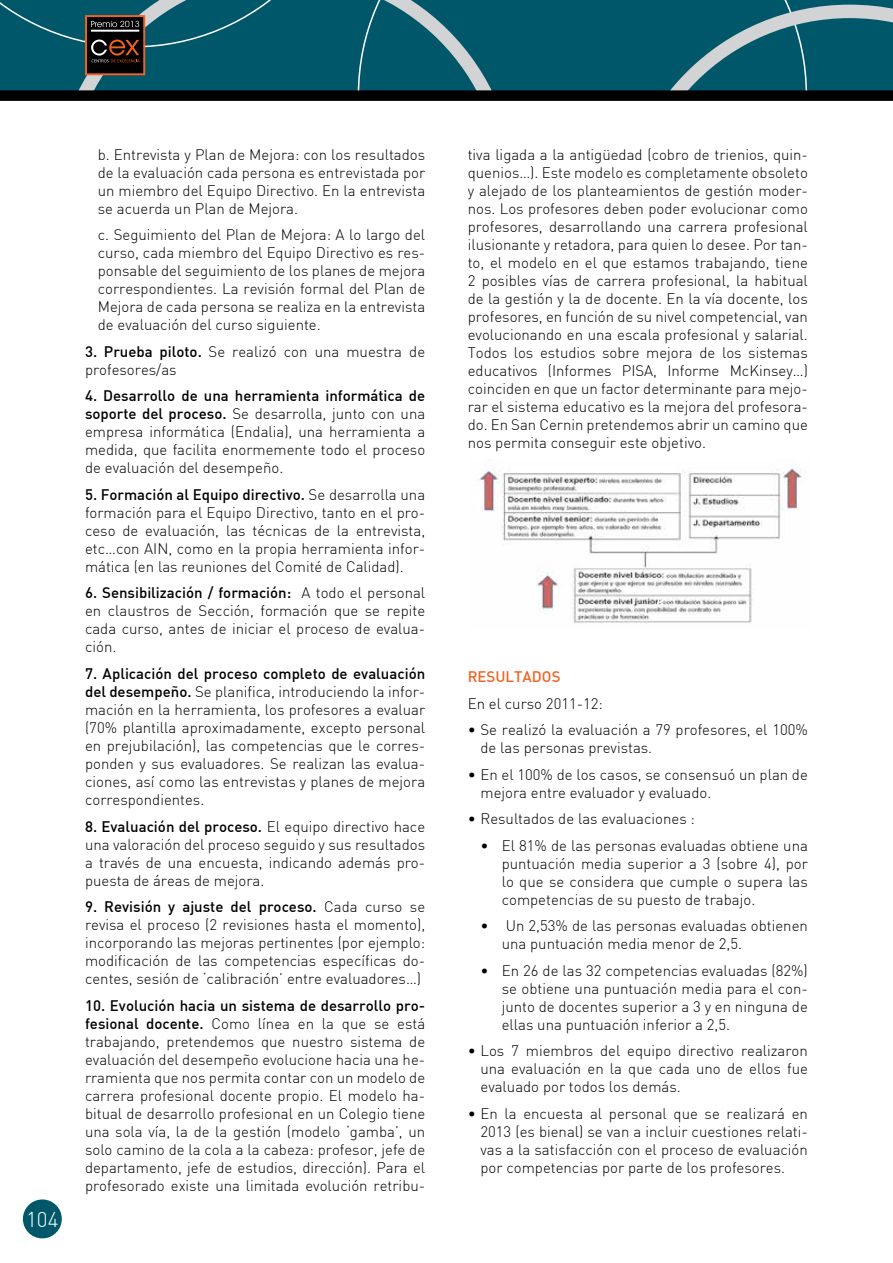
<style>
.page{position:relative;width:893px;height:1263px;background:#fff}
.page>*{position:absolute;margin:0;border:0;box-sizing:border-box;transform-origin:0 0}
.t1{font:300 21px "DIN";color:#fff}
.t2{font:300 15px/18px "DIN";color:#000;text-align:justify}
.t3{font:500 15px "DIN";color:#f16122}
.s1{font-weight:500}
</style>
<div class="page">
<div style="left:23px;top:1199px;width:39px;height:39px;background:#00576a;border-radius:50%"></div>
<div style="left:0;top:90px;width:893px;height:11px;background:#000"></div>
<svg style="left:0;top:0;width:893px;height:91px;background:#135e6e"></svg>
<img style="left:480px;top:467px;width:322px;height:156px">
<h1 class="t1" style="left:26px;top:1206px;width:34px">104</h1>
<p class="t2" style="left:98px;top:145px;width:329px">b. Entrevista y Plan de Mejora: con los resultados de la evaluación cada persona es entrevistada por un miembro del Equipo Directivo. En la entrevista se acuerda un Plan de Mejora.</p>
<p class="t2" style="left:98px;top:226px;width:329px">c. Seguimiento del Plan de Mejora: A lo largo del curso, cada miembro del Equipo Directivo es res&shy;ponsable del seguimiento de los planes de mejora correspondientes. La revisión formal del Plan de Mejora de cada persona se realiza en la entrevista de evaluación del curso siguiente.</p>
<p class="t2" style="left:85px;top:342px;width:342px"><span class="s1">3. Prueba piloto.</span> Se realizó con una muestra de profesores/as</p>
<p class="t2" style="left:85px;top:387px;width:342px"><span class="s1">4. Desarrollo de una herramienta informática de soporte del proceso.</span> Se desarrolla, junto con una empresa informática (Endalia), una herramienta a medida, que facilita enormemente todo el proceso de evaluación del desempeño.</p>
<p class="t2" style="left:85px;top:485px;width:342px"><span class="s1">5. Formación al Equipo directivo.</span> Se desarrolla una formación para el Equipo Directivo, tanto en el pro&shy;ceso de evaluación, las técnicas de la entrevista, etc…con AIN, como en la propia herramienta infor&shy;mática (en las reuniones del Comité de Calidad).</p>
<p class="t2" style="left:85px;top:584px;width:342px"><span class="s1">6. Sensibilización / formación:</span> A todo el personal en claustros de Sección, formación que se repite cada curso, antes de iniciar el proceso de evalua&shy;ción.</p>
<p class="t2" style="left:85px;top:664px;width:342px"><span class="s1">7. Aplicación del proceso completo de evaluación del desempeño.</span> Se planifica, introduciendo la infor&shy;mación en la herramienta, los profesores a evaluar (70% plantilla aproximadamente, excepto personal en prejubilación), las competencias que le corres&shy;ponden y sus evaluadores. Se realizan las evalua&shy;ciones, así como las entrevistas y planes de mejora correspondientes.</p>
<p class="t2" style="left:85px;top:817px;width:342px"><span class="s1">8. Evaluación del proceso.</span> El equipo directivo hace una valoración del proceso seguido y sus resultados a través de una encuesta, indicando además pro&shy;puesta de áreas de mejora.</p>
<p class="t2" style="left:85px;top:897px;width:342px"><span class="s1">9. Revisión y ajuste del proceso.</span> Cada curso se revisa el proceso (2 revisiones hasta el momento), incorporando las mejoras pertinentes (por ejemplo: modificación de las competencias específicas do&shy;centes, sesión de ‘calibración’ entre evaluadores…)</p>
<p class="t2" style="left:85px;top:996px;width:342px"><span class="s1">10. Evolución hacia un sistema de desarrollo pro&shy;fesional docente.</span> Como línea en la que se está trabajando, pretendemos que nuestro sistema de evaluación del desempeño evolucione hacia una he&shy;rramienta que nos permita contar con un modelo de carrera profesional docente propio. El modelo ha&shy;bitual de desarrollo profesional en un Colegio tiene una sola vía, la de la gestión (modelo ‘gamba’, un solo camino de la cola a la cabeza: profesor, jefe de departamento, jefe de estudios, dirección). Para el profesorado existe una limitada evolución retribu-</p>
<p class="t2" style="left:468px;top:145px;width:342px">tiva ligada a la antigüedad (cobro de trienios, quin&shy;quenios…). Este modelo es completamente obsoleto y alejado de los planteamientos de gestión moder&shy;nos. Los profesores deben poder evolucionar como profesores, desarrollando una carrera profesional ilusionante y retadora, para quien lo desee. Por tan&shy;to, el modelo en el que estamos trabajando, tiene 2 posibles vías de carrera profesional, la habitual de la gestión y la de docente. En la vía docente, los profesores, en función de su nivel competencial, van evolucionando en una escala profesional y salarial.<br>Todos los estudios sobre mejora de los sistemas educativos (Informes PISA, Informe McKinsey…) coinciden en que un factor determinante para mejo&shy;rar el sistema educativo es la mejora del profesora&shy;do. En San Cernin pretendemos abrir un camino que nos permita conseguir este objetivo.</p>
<p class="t3" style="left:468px;top:667px;width:10px">RES</p>
<p class="t3" style="left:495px;top:667px;width:20px">ULTADOS</p>
<p class="t2" style="left:468px;top:694px;width:137px">En el curso 2011-12:</p>
<p class="t2" style="left:480px;top:720px;width:329px;text-indent:-13px">• Se realizó la evaluación a 79 profesores, el 100% de las personas previstas.</p>
<p class="t2" style="left:480px;top:765px;width:329px;text-indent:-13px">• En el 100% de los casos, se consensuó un plan de mejora entre evaluador y evaluado.</p>
<p class="t2" style="left:468px;top:809px;width:229px">• Resultados de las evaluaciones :</p>
<p class="t2" style="left:502px;top:836px;width:308px;text-indent:-21px">• El 81% de las personas evaluadas obtiene una puntuación media superior a 3 (sobre 4), por lo que se considera que cumple o supera las competencias de su puesto de trabajo.</p>
<p class="t2" style="left:502px;top:916px;width:308px;text-indent:-21px">• Un 2,53% de las personas evaluadas obtienen una puntuación media menor de 2,5.</p>
<p class="t2" style="left:502px;top:961px;width:308px;text-indent:-21px">• En 26 de las 32 competencias evaluadas (82%) se obtiene una puntuación media para el con&shy;junto de docentes superior a 3 y en ninguna de ellas una puntuación inferior a 2,5.</p>
<p class="t2" style="left:480px;top:1041px;width:329px;text-indent:-13px">• Los 7 miembros del equipo directivo realizaron una evaluación en la que cada uno de ellos fue evaluado por todos los demás.</p>
<p class="t2" style="left:480px;top:1104px;width:329px;text-indent:-13px">• En la encuesta al personal que se realizará en 2013 (es bienal) se van a incluir cuestiones relati&shy;vas a la satisfacción con el proceso de evaluación por competencias por parte de los profesores.</p>
</div>
